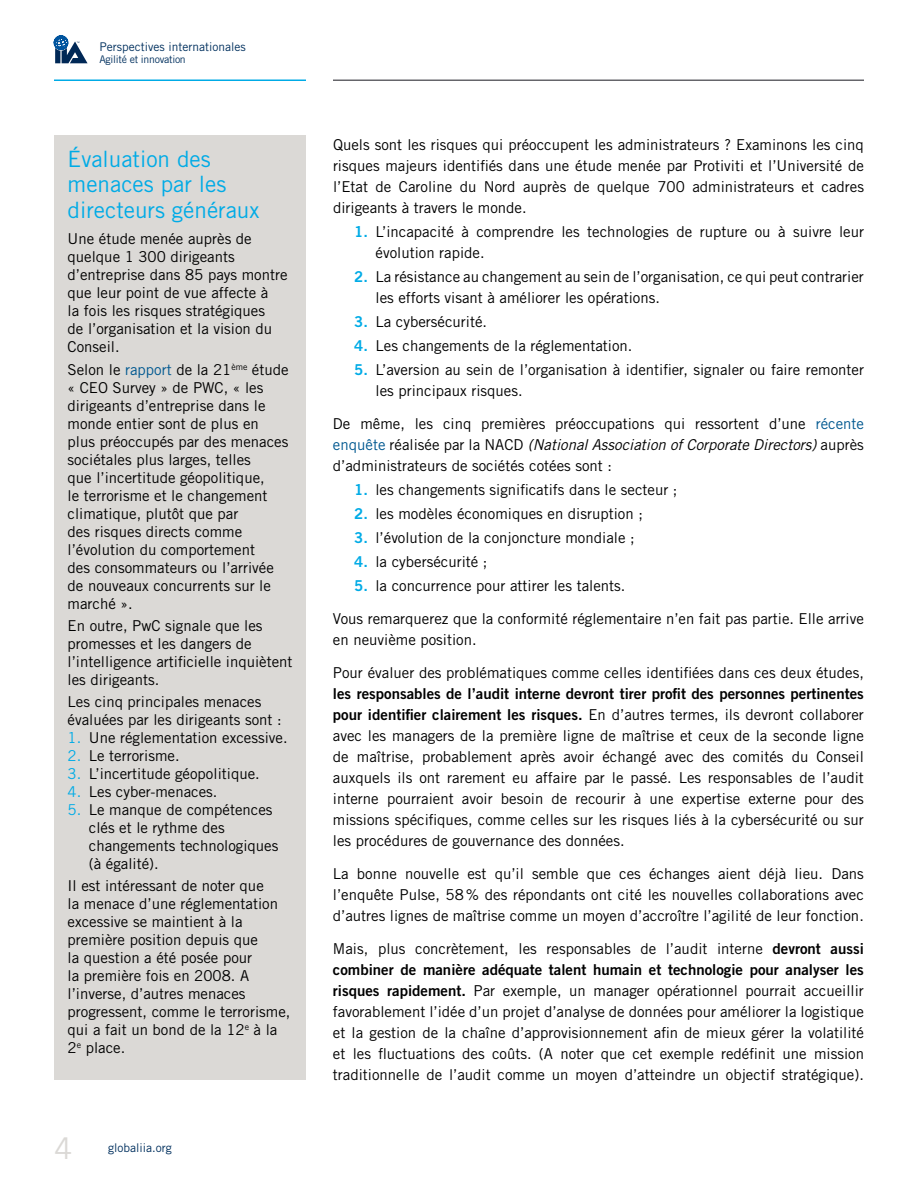
<style>
.page{position:relative;width:918px;height:1188px;background:#fff}
.page>*{position:absolute;margin:0;border:0;box-sizing:border-box;transform-origin:0 0}
.t1{font:30px "Trade Gothic";color:#dbd9d6}
.t2{font:22.5px/25.5px "Trade Gothic";color:#00abe6}
.t3{font:15px/18px "Trade Gothic";color:#000}
.t4{font:15px "Trade Gothic Bold Two";color:#000}
.t5{font:12px "Trade Gothic";color:#00305e}
.t6{font:10.5px "Trade Gothic";letter-spacing:-.025em;color:#00305e}
.s1{color:#005890}
.s2{color:#00abe6}
.s3{font-family:"Trade Gothic Bold Two";color:#00abe6}
.s4{font-style:italic}
.s5{font-family:"Trade Gothic Bold Two"}
</style>
<div class="page">
<hr style="left:333px;top:80px;width:531px;height:1px;background:#65656a">
<hr style="left:54px;top:80px;width:252px;height:1px;background:#00abe6">
<div style="left:54px;top:136px;width:252px;height:944px;background:#dbd9d6"></div>
<svg style="left:54px;top:36px;width:34px;height:27px"></svg>
<p class="t5" style="left:99px;top:40px;width:148px">Perspectives internationales</p>
<p class="t6" style="left:99px;top:53px;width:88px">Agilité et innovation</p>
<h2 class="t2" style="left:68px;top:146px;width:193px">Évaluation des menaces par les directeurs généraux</h2>
<p class="t3" style="left:68px;top:230px;width:221px">Une étude menée auprès de quelque 1 300 dirigeants d’entreprise dans 85 pays montre que leur point de vue affecte à<br>la fois les risques stratégiques<br>de l’organisation et la vision du<br>Conseil.</p>
<p class="t3" style="left:68px;top:360px;width:223px">Selon le <span class="s1">rapport</span> de la 21<sup>ème</sup> étude « CEO Survey » de PWC, « les dirigeants d’entreprise dans le monde entier sont de plus en plus préoccupés par des menaces sociétales plus larges, telles<br>que l’incertitude géopolitique,<br>le terrorisme et le changement climatique, plutôt que par<br>des risques directs comme l’évolution du comportement<br>des consommateurs ou l’arrivée de nouveaux concurrents sur le marché ».</p>
<p class="t3" style="left:68px;top:616px;width:227px">En outre, PwC signale que les promesses et les dangers de l’intelligence artificielle inquiètent les dirigeants.</p>
<p class="t3" style="left:68px;top:692px;width:216px">Les cinq principales menaces évaluées par les dirigeants sont :</p>
<p class="t3" style="left:68px;top:728px;width:221px"><span class="s2">1.</span> Une réglementation excessive.</p>
<p class="t3" style="left:68px;top:746px;width:114px"><span class="s2">2.</span> Le terrorisme.</p>
<p class="t3" style="left:68px;top:764px;width:194px"><span class="s2">3.</span> L’incertitude géopolitique.</p>
<p class="t3" style="left:68px;top:782px;width:151px"><span class="s2">4.</span> Les cyber-menaces.</p>
<p class="t3" style="left:89px;top:800px;width:191px;text-indent:-21px"><span class="s2">5.</span> Le manque de compétences clés et le rythme des changements technologiques (à égalité).</p>
<p class="t3" style="left:68px;top:877px;width:224px">Il est intéressant de noter que<br>la menace d’une réglementation excessive se maintient à la première position depuis que<br>la question a été posée pour<br>la première fois en 2008. A l’inverse, d’autres menaces progressent, comme le terrorisme, qui a fait un bond de la 12<sup>e</sup> à la<br>2<sup>e</sup> place.</p>
<h1 class="t1" style="left:54px;top:1130px;width:20px">4</h1>
<p class="t5" style="left:108px;top:1141px;width:65px">globaliia.org</p>
<p class="t3" style="left:333px;top:134px;width:533px;line-height:21px;text-align:justify">Quels sont les risques qui préoccupent les administrateurs ? Examinons les cinq risques majeurs identifiés dans une étude menée par Protiviti et l’Université de l’Etat de Caroline du Nord auprès de quelque 700 administrateurs et cadres dirigeants à travers le monde.</p>
<p class="t3" style="left:376px;top:221px;width:490px;line-height:21px;text-indent:-21px"><span class="s3">1.</span> L’incapacité à comprendre les technologies de rupture ou à suivre leur évolution rapide.</p>
<p class="t3" style="left:376px;top:266px;width:490px;line-height:21px;text-indent:-21px"><span class="s3">2.</span> La résistance au changement au sein de l’organisation, ce qui peut contrarier les efforts visant à améliorer les opérations.</p>
<p class="t3" style="left:354px;top:312px;width:134px"><span class="s3">3.</span> La cybersécurité.</p>
<p class="t3" style="left:354px;top:336px;width:280px"><span class="s3">4.</span> Les changements de la réglementation.</p>
<p class="t3" style="left:376px;top:359px;width:490px;line-height:21px;text-indent:-21px"><span class="s3">5.</span> L’aversion au sein de l’organisation à identifier, signaler ou faire remonter les principaux risques.</p>
<p class="t3" style="left:333px;top:413px;width:533px;line-height:21px;text-align:justify">De même, les cinq premières préoccupations qui ressortent d’une <span class="s1">récente enquête</span> réalisée par la NACD <span class="s4">(National Association of Corporate Directors)</span> auprès d’administrateurs de sociétés cotées sont :</p>
<p class="t3" style="left:354px;top:480px;width:325px"><span class="s3">1.</span> les changements significatifs dans le secteur ;</p>
<p class="t3" style="left:354px;top:504px;width:290px"><span class="s3">2.</span> les modèles économiques en disruption ;</p>
<p class="t3" style="left:354px;top:528px;width:282px"><span class="s3">3.</span> l’évolution de la conjoncture mondiale ;</p>
<p class="t3" style="left:354px;top:552px;width:135px"><span class="s3">4.</span> la cybersécurité ;</p>
<p class="t3" style="left:354px;top:576px;width:273px"><span class="s3">5.</span> la concurrence pour attirer les talents.</p>
<p class="t3" style="left:333px;top:608px;width:533px;line-height:21px">Vous remarquerez que la conformité réglementaire n’en fait pas partie. Elle arrive en neuvième position.</p>
<p class="t3" style="left:333px;top:663px;width:533px">Pour évaluer des problématiques comme celles identifiées dans ces deux études,</p>
<p class="t4" style="left:333px;top:684px;width:532px">les responsables de l’audit interne devront tirer profit des personnes pertinentes</p>
<p class="t3" style="left:333px;top:704px;width:533px;line-height:21px;text-align:justify"><span class="s5">pour identifier clairement les risques.</span> En d’autres termes, ils devront collaborer avec les managers de la première ligne de maîtrise et ceux de la seconde ligne de maîtrise, probablement après avoir échangé avec des comités du Conseil auxquels ils ont rarement eu affaire par le passé. Les responsables de l’audit interne pourraient avoir besoin de recourir à une expertise externe pour des missions spécifiques, comme celles sur les risques liés à la cybersécurité ou sur les procédures de gouvernance des données.</p>
<p class="t3" style="left:333px;top:863px;width:532px;line-height:21px;text-align:justify">La bonne nouvelle est qu’il semble que ces échanges aient déjà lieu. Dans l’enquête Pulse, 58% des répondants ont cité les nouvelles collaborations avec d’autres lignes de maîtrise comme un moyen d’accroître l’agilité de leur fonction.</p>
<p class="t3" style="left:333px;top:939px;width:532px">Mais, plus concrètement, les responsables de l’audit interne <span class="s5">devront aussi</span></p>
<p class="t4" style="left:333px;top:960px;width:532px">combiner de manière adéquate talent humain et technologie pour analyser les</p>
<p class="t3" style="left:333px;top:980px;width:533px;line-height:21px;text-align:justify"><span class="s5">risques rapidement.</span> Par exemple, un manager opérationnel pourrait accueillir favorablement l’idée d’un projet d’analyse de données pour améliorer la logistique et la gestion de la chaîne d’approvisionnement afin de mieux gérer la volatilité et les fluctuations des coûts. (A noter que cet exemple redéfinit une mission traditionnelle de l’audit comme un moyen d’atteindre un objectif stratégique).</p>
</div>
